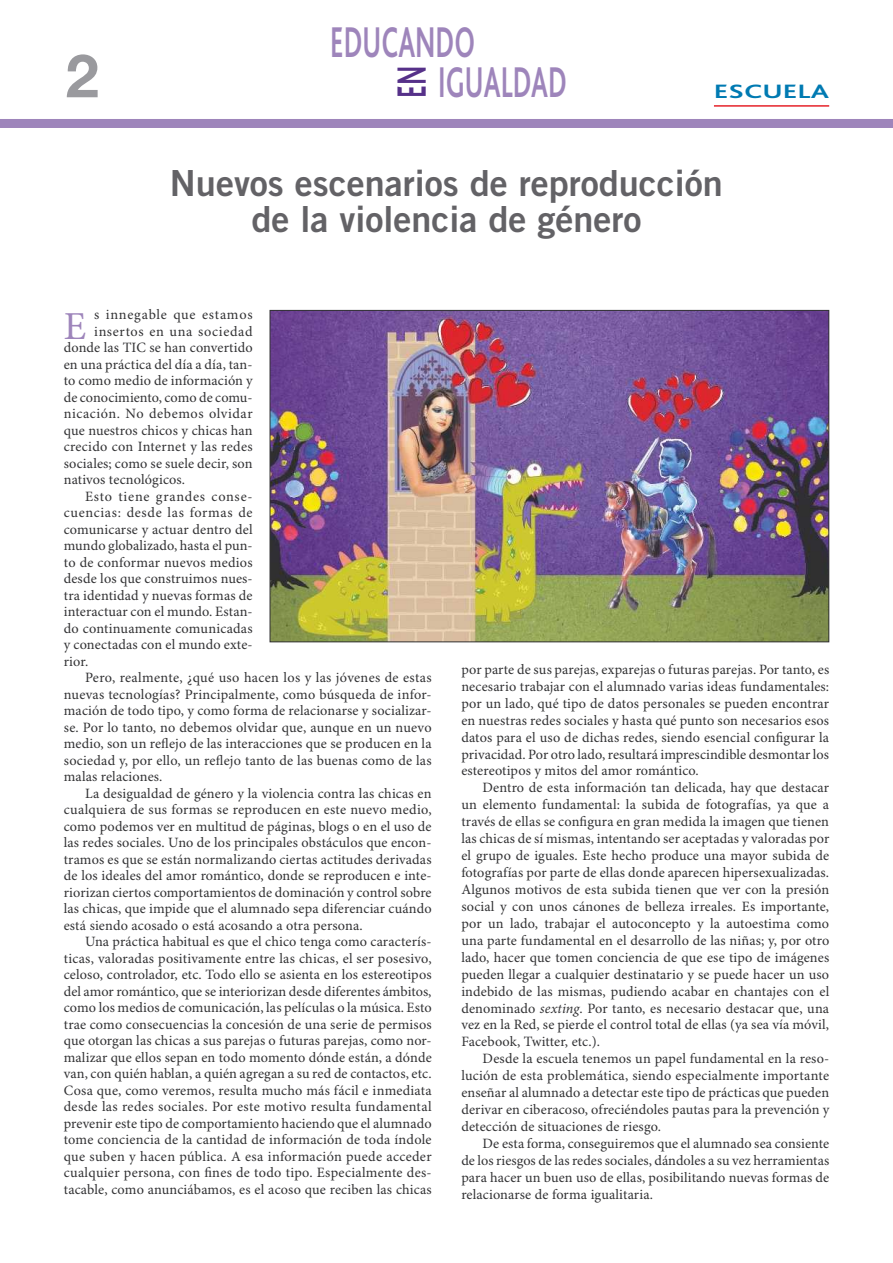
<style>
.page{position:relative;width:893px;height:1263px;background:#fff}
.page>*{position:absolute;margin:0;border:0;box-sizing:border-box;transform-origin:0 0}
.t1{font:700 60px "Helvetica Neue LT Std";color:#9a9a9e}
.t2{font:700 45px "Bliss 2";color:#9e85bb;scale:.6 1}
.t3{font:700 42.75px "Bliss 2";color:#563189;scale:.6 1}
.t4{font:39.6px "Minion Pro";color:#9e85bb}
.t5{font:36px/36px "Trade Gothic LT Std Bd 2";color:#636266;text-align:center}
.t6{font:700 20.25px "Bliss 2";color:#007ab2;scale:1.44 1}
.t7{font:14.25px/17px "Minion Pro";letter-spacing:.01em;color:#323234;text-align:justify}
.t8{font:14.25px "Minion Pro";letter-spacing:.045em;color:#323234}
.t9{font:14.25px "Minion Pro";letter-spacing:.055em;color:#323234}
.t10{font:14.25px "Minion Pro";letter-spacing:.04em;color:#323234}
.s1{font-style:italic}
</style>
<div class="page">
<div style="left:0;top:119px;width:893px;height:9px;background:#9e85bb"></div>
<hr style="left:714px;top:105px;width:115px;height:2px;background:#e62229">
<img style="left:272px;top:312px;width:555px;height:328px">
<h1 class="t1" style="left:66px;top:54px;width:35px">2</h1>
<h2 class="t2" style="left:330px;top:25px;width:243px">EDUCANDO</h2>
<h3 class="t3" style="left:395px;top:98px;width:55px;rotate:-90deg">EN</h3>
<h2 class="t2" style="left:438px;top:65px;width:216px">IGUALDAD</h2>
<h3 class="t6" style="left:714px;top:83px;width:82px">ESCUELA</h3>
<h3 class="t5" style="left:170px;top:168px;width:554px">Nuevos escenarios de reproducción de la violencia de género</h3>
<h3 class="t4" style="left:64px;top:310px;width:24px">E</h3>
<p class="t9" style="left:94px;top:309px;width:160px">s innegable que estamos</p>
<p class="t8" style="left:94px;top:325px;width:160px">insertos en una sociedad</p>
<p class="t7" style="left:64px;top:340px;width:190px">donde las TIC se han convertido</p>
<p class="t7" style="left:64px;top:357px;width:190px">en una práctica del día a día, tan-</p>
<p class="t7" style="left:64px;top:373px;width:190px">to como medio de información y</p>
<p class="t7" style="left:64px;top:390px;width:190px">de conocimiento, como de comu-</p>
<p class="t10" style="left:64px;top:408px;width:190px">nicación. No debemos olvidar</p>
<p class="t7" style="left:64px;top:423px;width:190px">que nuestros chicos y chicas han</p>
<p class="t7" style="left:64px;top:439px;width:190px">crecido con Internet y las redes</p>
<p class="t7" style="left:64px;top:456px;width:190px">sociales; como se suele decir, son</p>
<p class="t7" style="left:64px;top:472px;width:123px">nativos tecnológicos.</p>
<p class="t9" style="left:85px;top:490px;width:169px">Esto tiene grandes conse-</p>
<p class="t8" style="left:64px;top:507px;width:190px">cuencias: desde las formas de</p>
<p class="t7" style="left:64px;top:522px;width:190px">comunicarse y actuar dentro del</p>
<p class="t7" style="left:64px;top:538px;width:190px">mundo globalizado, hasta el pun-</p>
<p class="t7" style="left:64px;top:555px;width:190px">to de conformar nuevos medios</p>
<p class="t7" style="left:64px;top:571px;width:190px">desde los que construimos nues-</p>
<p class="t7" style="left:64px;top:588px;width:190px">tra identidad y nuevas formas de</p>
<p class="t7" style="left:64px;top:604px;width:190px">interactuar con el mundo. Estan-</p>
<p class="t7" style="left:64px;top:621px;width:190px">do continuamente comunicadas</p>
<p class="t7" style="left:64px;top:637px;width:190px">y conectadas con el mundo exte-</p>
<p class="t7" style="left:64px;top:654px;width:26px">rior.</p>
<p class="t7" style="left:85px;top:670px;width:348px">Pero, realmente, ¿qué uso hacen los y las jóvenes de estas</p>
<p class="t7" style="left:64px;top:687px;width:369px">nuevas tecnologías? Principalmente, como búsqueda de infor-</p>
<p class="t7" style="left:64px;top:703px;width:369px">mación de todo tipo, y como forma de relacionarse y socializar-</p>
<p class="t7" style="left:64px;top:720px;width:369px">se. Por lo tanto, no debemos olvidar que, aunque en un nuevo</p>
<p class="t7" style="left:64px;top:736px;width:369px">medio, son un reflejo de las interacciones que se producen en la</p>
<p class="t7" style="left:64px;top:753px;width:369px">sociedad y, por ello, un reflejo tanto de las buenas como de las</p>
<p class="t7" style="left:64px;top:769px;width:100px">malas relaciones.</p>
<p class="t7" style="left:85px;top:786px;width:348px">La desigualdad de género y la violencia contra las chicas en</p>
<p class="t7" style="left:64px;top:802px;width:369px">cualquiera de sus formas se reproducen en este nuevo medio,</p>
<p class="t7" style="left:64px;top:819px;width:369px">como podemos ver en multitud de páginas, blogs o en el uso de</p>
<p class="t7" style="left:64px;top:835px;width:369px">las redes sociales. Uno de los principales obstáculos que encon-</p>
<p class="t7" style="left:64px;top:852px;width:369px">tramos es que se están normalizando ciertas actitudes derivadas</p>
<p class="t7" style="left:64px;top:868px;width:369px">de los ideales del amor romántico, donde se reproducen e inte-</p>
<p class="t7" style="left:64px;top:885px;width:369px">riorizan ciertos comportamientos de dominación y control sobre</p>
<p class="t7" style="left:64px;top:901px;width:369px">las chicas, que impide que el alumnado sepa diferenciar cuándo</p>
<p class="t7" style="left:64px;top:918px;width:300px">está siendo acosado o está acosando a otra persona.</p>
<p class="t7" style="left:85px;top:934px;width:348px">Una práctica habitual es que el chico tenga como caracterís-</p>
<p class="t7" style="left:64px;top:951px;width:369px">ticas, valoradas positivamente entre las chicas, el ser posesivo,</p>
<p class="t7" style="left:64px;top:967px;width:369px">celoso, controlador, etc. Todo ello se asienta en los estereotipos</p>
<p class="t7" style="left:64px;top:984px;width:369px">del amor romántico, que se interiorizan desde diferentes ámbitos,</p>
<p class="t7" style="left:64px;top:1000px;width:369px">como los medios de comunicación, las películas o la música. Esto</p>
<p class="t7" style="left:64px;top:1017px;width:369px">trae como consecuencias la concesión de una serie de permisos</p>
<p class="t7" style="left:64px;top:1033px;width:369px">que otorgan las chicas a sus parejas o futuras parejas, como nor-</p>
<p class="t7" style="left:64px;top:1050px;width:369px">malizar que ellos sepan en todo momento dónde están, a dónde</p>
<p class="t7" style="left:64px;top:1066px;width:369px">van, con quién hablan, a quién agregan a su red de contactos, etc.</p>
<p class="t7" style="left:64px;top:1083px;width:369px">Cosa que, como veremos, resulta mucho más fácil e inmediata</p>
<p class="t7" style="left:64px;top:1099px;width:369px">desde las redes sociales. Por este motivo resulta fundamental</p>
<p class="t7" style="left:64px;top:1116px;width:369px">prevenir este tipo de comportamiento haciendo que el alumnado</p>
<p class="t7" style="left:64px;top:1132px;width:369px">tome conciencia de la cantidad de información de toda índole</p>
<p class="t7" style="left:64px;top:1149px;width:369px">que suben y hacen pública. A esa información puede acceder</p>
<p class="t7" style="left:64px;top:1165px;width:369px">cualquier persona, con fines de todo tipo. Especialmente des-</p>
<p class="t7" style="left:64px;top:1182px;width:369px">tacable, como anunciábamos, es el acoso que reciben las chicas</p>
<p class="t7" style="left:461px;top:662px;width:369px">por parte de sus parejas, exparejas o futuras parejas. Por tanto, es necesario trabajar con el alumnado varias ideas fundamentales: por un lado, qué tipo de datos personales se pueden encontrar en nuestras redes sociales y hasta qué punto son necesarios esos datos para el uso de dichas redes, siendo esencial configurar la privacidad. Por otro lado, resultará imprescindible desmontar los estereotipos y mitos del amor romántico.</p>
<p class="t7" style="left:461px;top:780px;width:369px;text-indent:21px">Dentro de esta información tan delicada, hay que destacar un elemento fundamental: la subida de fotografías, ya que a través de ellas se configura en gran medida la imagen que tienen las chicas de sí mismas, intentando ser aceptadas y valoradas por el grupo de iguales. Este hecho produce una mayor subida de fotografías por parte de ellas donde aparecen hipersexualizadas.<br>Algunos motivos de esta subida tienen que ver con la presión social y con unos cánones de belleza irreales. Es importante, por un lado, trabajar el autoconcepto y la autoestima como una parte fundamental en el desarrollo de las niñas; y, por otro lado, hacer que tomen conciencia de que ese tipo de imágenes pueden llegar a cualquier destinatario y se puede hacer un uso indebido de las mismas, pudiendo acabar en chantajes con el denominado <span class="s1">sexting</span>. Por tanto, es necesario destacar que, una vez en la Red, se pierde el control total de ellas (ya sea vía móvil, Facebook, Twitter, etc.).</p>
<p class="t7" style="left:461px;top:1051px;width:369px;text-indent:21px">Desde la escuela tenemos un papel fundamental en la reso&shy;lución de esta problemática, siendo especialmente importante enseñar al alumnado a detectar este tipo de prácticas que pueden derivar en ciberacoso, ofreciéndoles pautas para la prevención y detección de situaciones de riesgo.</p>
<p class="t7" style="left:461px;top:1136px;width:369px;text-indent:21px">De esta forma, conseguiremos que el alumnado sea consiente de los riesgos de las redes sociales, dándoles a su vez herramientas para hacer un buen uso de ellas, posibilitando nuevas formas de relacionarse de forma igualitaria.</p>
</div>
